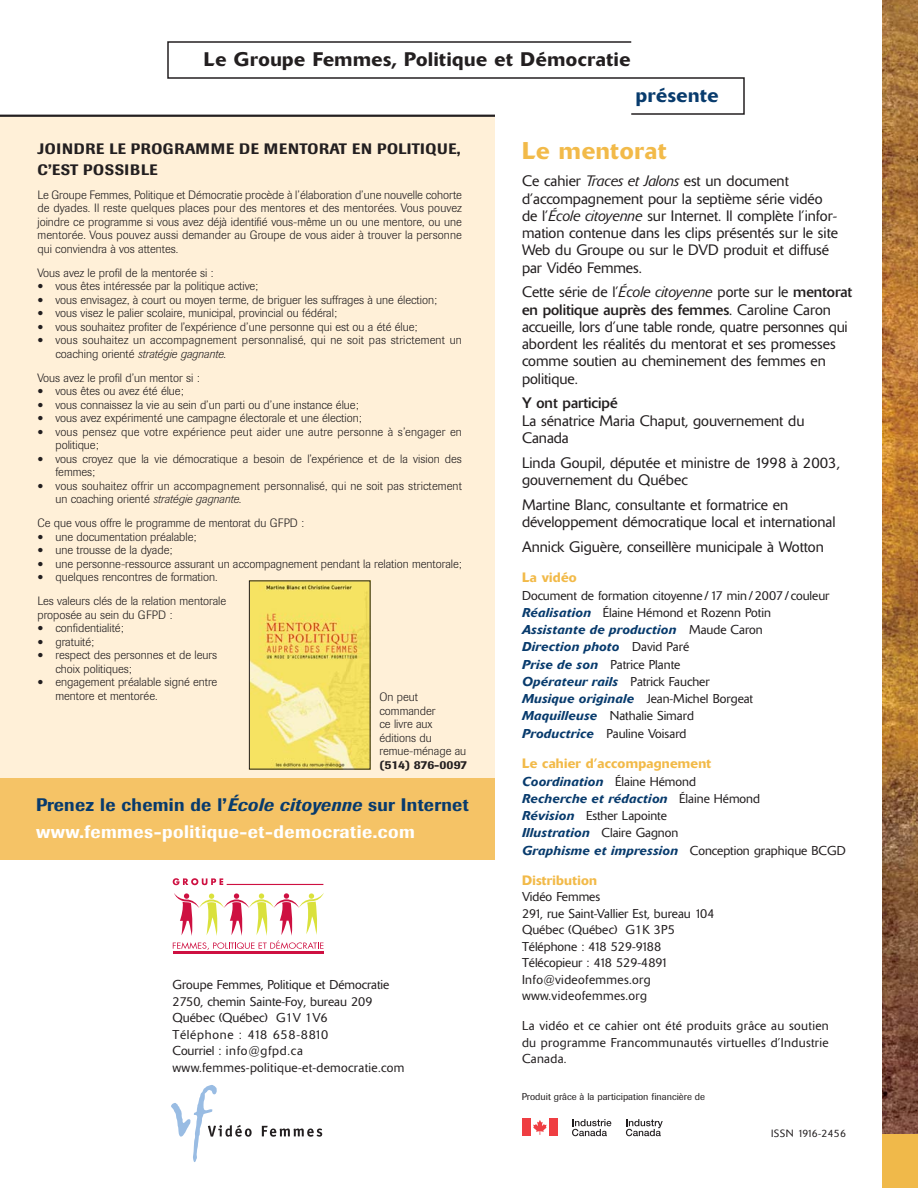
<style>
.page{position:relative;width:918px;height:1188px;background:#fff}
.page>*{position:absolute;margin:0;border:0;box-sizing:border-box;transform-origin:0 0}
.t1{font:500 24px "Delta";letter-spacing:.03em;color:#f2ba49}
.t2{font:500 19.5px "Delta";letter-spacing:.03em;color:#231f20}
.t3{font:500 19.5px "Delta";letter-spacing:.03em;color:#083b6d}
.t4{font:500 18px/27px "Imago";letter-spacing:.03em;color:#fff}
.t5{font:300 15px/17.2px "Delta";color:#231f20}
.t6{font:500 15px/21px "Imago";letter-spacing:.04em;color:#231f20}
.t7{font:15px "Delta";color:#231f20}
.t8{font:500 13.5px "Delta";letter-spacing:.02em;color:#f2ba49}
.t9{font:300 12.75px/16.5px "Delta";color:#231f20}
.t10{font:italic 500 12.75px/17.2px "Delta";letter-spacing:.02em;color:#083b6d}
.t11{font:300 12px/13.5px "Imago";color:#231f20}
.t12{font:500 12px "Imago";letter-spacing:-.02em;color:#231f20}
.t13{font:300 10.5px "Delta";letter-spacing:.03em;color:#231f20}
.t14{font:9.75px "Imago";color:#231f20}
.s1{font-family:"Giovanni";font-weight:400}
.s2{font-style:italic}
.s3{color:#083b6d}
.s4{font-style:italic;color:#083b6d}
.s5{font-weight:400}
.s6{font-weight:500;font-style:italic;color:#083b6d}
.s7{font-weight:300;font-style:normal;color:#231f20}
</style>
<div class="page">
<div style="left:0;top:116px;width:495px;height:665px;background:#fff0d8"></div>
<div style="left:0;top:778px;width:495px;height:82px;background:#f5c366"></div>
<hr style="left:0;top:115px;width:495px;height:2px;background:#231f20">
<img style="left:882px;top:0;width:36px;height:1134px">
<div style="left:882px;top:1134px;width:36px;height:54px;background:#f0b94a"></div>
<svg style="left:166px;top:41px;width:579px;height:74px"></svg>
<div style="left:522px;top:1119px;width:9px;height:17px;background:#ef3e42"></div>
<div style="left:549px;top:1119px;width:9px;height:17px;background:#ef3e42"></div>
<svg style="left:533px;top:1120px;width:14px;height:15px"></svg>
<svg style="left:572px;top:1119px;width:40px;height:17px"></svg>
<svg style="left:626px;top:1119px;width:37px;height:17px"></svg>
<svg style="left:173px;top:878px;width:50px;height:7px"></svg>
<svg style="left:173px;top:893px;width:151px;height:57px"></svg>
<hr style="left:173px;top:951px;width:151px;height:2px;background:#ce1041">
<hr style="left:227px;top:884px;width:96px;height:1px;background:#ce1041">
<svg style="left:262px;top:1126px;width:60px;height:11px"></svg>
<svg style="left:171px;top:1085px;width:81px;height:77px"></svg>
<img style="left:251px;top:582px;width:117px;height:186px">
<div style="left:249px;top:580px;width:121px;height:190px;border:1px solid #231f20"></div>
<h2 class="t2" style="left:204px;top:52px;width:428px">Le Groupe Femmes, Politique et Démocratie</h2>
<p class="t6" style="left:37px;top:139px;width:425px">JOINDRE LE PROGRAMME DE MENTORAT EN POLITIQUE,<br>C’EST POSSIBLE</p>
<p class="t11" style="left:37px;top:189px;width:426px;text-align:justify">Le Groupe Femmes, Politique et Démocratie procède à l’élaboration d’une nouvelle cohorte de dyades. Il reste quelques places pour des mentores et des mentorées. Vous pouvez joindre ce programme si vous avez déjà identifié vous-même un ou une mentore, ou une mentorée. Vous pouvez aussi demander au Groupe de vous aider à trouver la personne qui conviendra à vos attentes.</p>
<p class="t11" style="left:37px;top:267px;width:178px">Vous avez le profil de la mentorée si :</p>
<p class="t11" style="left:37px;top:280px;width:222px"><span class="s1">•</span> vous êtes intéressée par la politique active;</p>
<p class="t11" style="left:37px;top:294px;width:401px"><span class="s1">•</span> vous envisagez, à court ou moyen terme, de briguer les suffrages à une élection;</p>
<p class="t11" style="left:37px;top:307px;width:301px"><span class="s1">•</span> vous visez le palier scolaire, municipal, provincial ou fédéral;</p>
<p class="t11" style="left:37px;top:321px;width:382px"><span class="s1">•</span> vous souhaitez profiter de l’expérience d’une personne qui est ou a été élue;</p>
<p class="t11" style="left:55px;top:334px;width:408px;text-indent:-18px"><span class="s1">•</span> vous souhaitez un accompagnement personnalisé, qui ne soit pas strictement un coaching orienté <span class="s2">stratégie gagnante</span>.</p>
<p class="t11" style="left:37px;top:372px;width:164px">Vous avez le profil d’un mentor si :</p>
<p class="t11" style="left:37px;top:385px;width:148px"><span class="s1">•</span> vous êtes ou avez été élue;</p>
<p class="t11" style="left:37px;top:399px;width:323px"><span class="s1">•</span> vous connaissez la vie au sein d’un parti ou d’une instance élue;</p>
<p class="t11" style="left:37px;top:412px;width:326px"><span class="s1">•</span> vous avez expérimenté une campagne électorale et une élection;</p>
<p class="t11" style="left:55px;top:426px;width:408px;text-indent:-18px"><span class="s1">•</span> vous pensez que votre expérience peut aider une autre personne à s’engager en politique;</p>
<p class="t11" style="left:55px;top:453px;width:408px;text-indent:-18px"><span class="s1">•</span> vous croyez que la vie démocratique a besoin de l’expérience et de la vision des femmes;</p>
<p class="t11" style="left:55px;top:480px;width:408px;text-indent:-18px"><span class="s1">•</span> vous souhaitez offrir un accompagnement personnalisé, qui ne soit pas strictement un coaching orienté <span class="s2">stratégie gagnante</span>.</p>
<p class="t11" style="left:37px;top:517px;width:268px">Ce que vous offre le programme de mentorat du GFPD :</p>
<p class="t11" style="left:37px;top:531px;width:161px"><span class="s1">•</span> une documentation préalable;</p>
<p class="t11" style="left:37px;top:544px;width:136px"><span class="s1">•</span> une trousse de la dyade;</p>
<p class="t11" style="left:37px;top:558px;width:426px"><span class="s1">•</span> une personne-ressource assurant un accompagnement pendant la relation mentorale;</p>
<p class="t11" style="left:37px;top:566px;width:190px;line-height:24px"><span class="s1">•</span> quelques rencontres de formation.<br>Les valeurs clés de la relation mentorale</p>
<p class="t11" style="left:37px;top:609px;width:136px">proposée au sein du GFPD :</p>
<p class="t11" style="left:37px;top:622px;width:88px"><span class="s1">•</span> confidentialité;</p>
<p class="t11" style="left:37px;top:636px;width:58px"><span class="s1">•</span> gratuité;</p>
<p class="t11" style="left:55px;top:649px;width:163px;text-indent:-18px"><span class="s1">•</span> respect des personnes et de leurs choix politiques;</p>
<p class="t11" style="left:55px;top:676px;width:163px;text-indent:-18px"><span class="s1">•</span> engagement préalable signé entre mentore et mentorée.</p>
<p class="t11" style="left:379px;top:692px;width:88px">On peut commander<br>ce livre aux éditions du remue-ménage au</p>
<p class="t12" style="left:379px;top:760px;width:89px">(514) 876-0097</p>
<h3 class="t4" style="left:36px;top:793px;width:434px"><span class="s3">Prenez le chemin de l’</span><span class="s4">École citoyenne</span> <span class="s3">sur Internet </span>www.femmes-politique-et-democratie.com</h3>
<p class="t9" style="left:172px;top:978px;width:233px">Groupe Femmes, Politique et Démocratie<br>2750, chemin Sainte-Foy, bureau 209<br>Québec (Québec) G1V 1V6<br>Téléphone : 418 658-8810<br>Courriel : info@gfpd.ca www.femmes-politique-et-democratie.com</p>
<h2 class="t3" style="left:636px;top:88px;width:84px">présente</h2>
<h1 class="t1" style="left:522px;top:142px;width:146px">Le mentorat</h1>
<p class="t5" style="left:522px;top:174px;width:317px">Ce cahier <span class="s2">Traces et Jalons</span> est un document d’accompagnement pour la septième série vidéo de l’<span class="s2">École citoyenne</span> sur Internet. Il complète l’infor&shy;mation contenue dans les clips présentés sur le site Web du Groupe ou sur le DVD produit et diffusé par Vidéo Femmes.</p>
<p class="t5" style="left:522px;top:285px;width:332px">Cette série de l’<span class="s2">École citoyenne</span> porte sur le <span class="s5">mentorat en politique auprès des femmes</span>. Caroline Caron accueille, lors d’une table ronde, quatre personnes qui abordent les réalités du mentorat et ses promesses comme soutien au cheminement des femmes en politique.</p>
<p class="t7" style="left:522px;top:398px;width:97px">Y ont participé</p>
<p class="t5" style="left:522px;top:413px;width:284px">La sénatrice Maria Chaput, gouvernement du<br>Canada</p>
<p class="t5" style="left:522px;top:455px;width:319px">Linda Goupil, députée et ministre de 1998 à 2003, gouvernement du Québec</p>
<p class="t5" style="left:522px;top:497px;width:315px">Martine Blanc, consultante et formatrice en développement démocratique local et international</p>
<p class="t5" style="left:522px;top:539px;width:303px">Annick Giguère, conseillère municipale à Wotton</p>
<p class="t8" style="left:522px;top:573px;width:56px">La vidéo</p>
<p class="t9" style="left:522px;top:588px;width:309px;line-height:17.2px">Document de formation citoyenne/17 min/2007/couleur <span class="s6">Réalisation</span> Élaine Hémond et Rozenn Potin <span class="s6">Assistante de production</span> Maude Caron<br><span class="s6">Direction photo</span> David Paré<br><span class="s6">Prise de son</span> Patrice Plante<br><span class="s6">Opérateur rails</span> Patrick Faucher<br><span class="s6">Musique originale</span> Jean-Michel Borgeat <span class="s6">Maquilleuse</span> Nathalie Simard<br><span class="s6">Productrice</span> Pauline Voisard</p>
<p class="t8" style="left:522px;top:759px;width:191px">Le cahier d’accompagnement</p>
<p class="t10" style="left:522px;top:774px;width:326px">Coordination <span class="s7">Élaine Hémond<br></span>Recherche et rédaction <span class="s7">Élaine Hémond<br></span>Révision <span class="s7">Esther Lapointe<br></span>Illustration <span class="s7">Claire Gagnon<br></span>Graphisme et impression <span class="s7">Conception graphique BCGD</span></p>
<p class="t8" style="left:522px;top:875px;width:77px">Distribution</p>
<p class="t9" style="left:522px;top:890px;width:194px">Vidéo Femmes<br>291, rue Saint-Vallier Est, bureau 104<br>Québec (Québec) G1K 3P5<br>Téléphone : 418 529-9188<br>Télécopieur : 418 529-4891<br>Info@videofemmes.org www.videofemmes.org</p>
<p class="t9" style="left:522px;top:1019px;width:308px;text-align:justify">La vidéo et ce cahier ont été produits grâce au soutien du programme Francommunautés virtuelles d’Industrie Canada.</p>
<p class="t14" style="left:522px;top:1094px;width:185px">Produit grâce à la participation financière de</p>
<p class="t13" style="left:771px;top:1129px;width:76px">ISSN 1916-2456</p>
</div>
